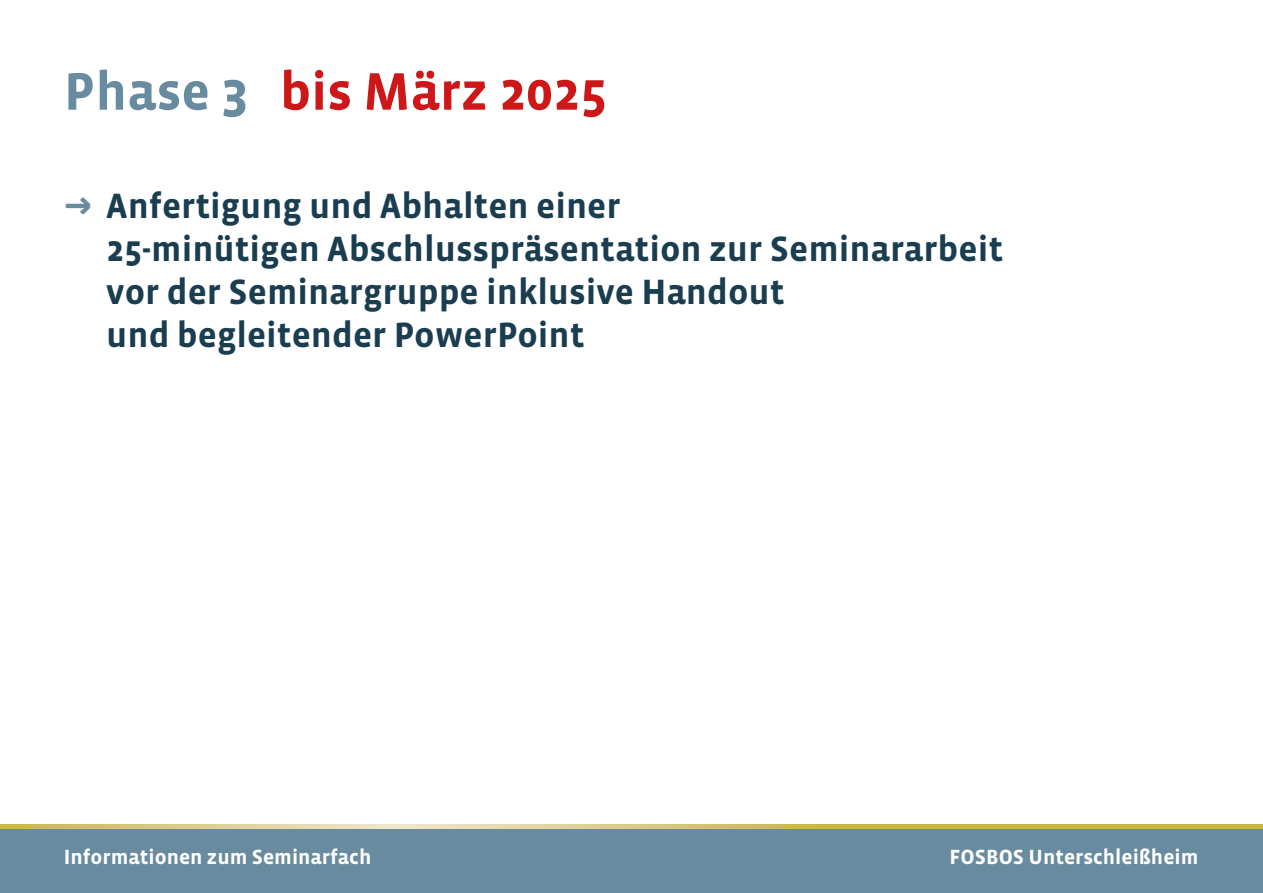
<style>
.page{position:relative;width:1263px;height:893px;background:#fff}
.page>*{position:absolute;margin:0;border:0;box-sizing:border-box;transform-origin:0 0}
.t1{font:700 54px "Vista Sans OTCE";color:#cd1719}
.t2{font:700 36px/43.2px "Vista Sans OTCE";color:#1a3d4f}
.t3{font:700 21px "Vista Sans OTCE";color:#fff}
.s1{color:#698ba0}
</style>
<div class="page">
<svg style="left:0;top:825px;width:1263px;height:4px;background:#d6c37a"></svg>
<div style="left:0;top:829px;width:1263px;height:64px;background:#698ba0"></div>
<h1 class="t1" style="left:64px;top:61px;width:545px"><span class="s1">Phase 3</span> bis März 2025</h1>
<p class="t2" style="left:106px;top:184px;width:898px;text-indent:-43px"><span class="s1">→</span> Anfertigung und Abhalten einer<br>25-minütigen Abschlusspräsentation zur Seminararbeit vor der Seminargruppe inklusive Handout<br>und begleitender PowerPoint</p>
<p class="t3" style="left:64px;top:845px;width:309px">Informationen zum Seminarfach</p>
<p class="t3" style="left:949px;top:845px;width:250px">FOSBOS Unterschleißheim</p>
</div>
